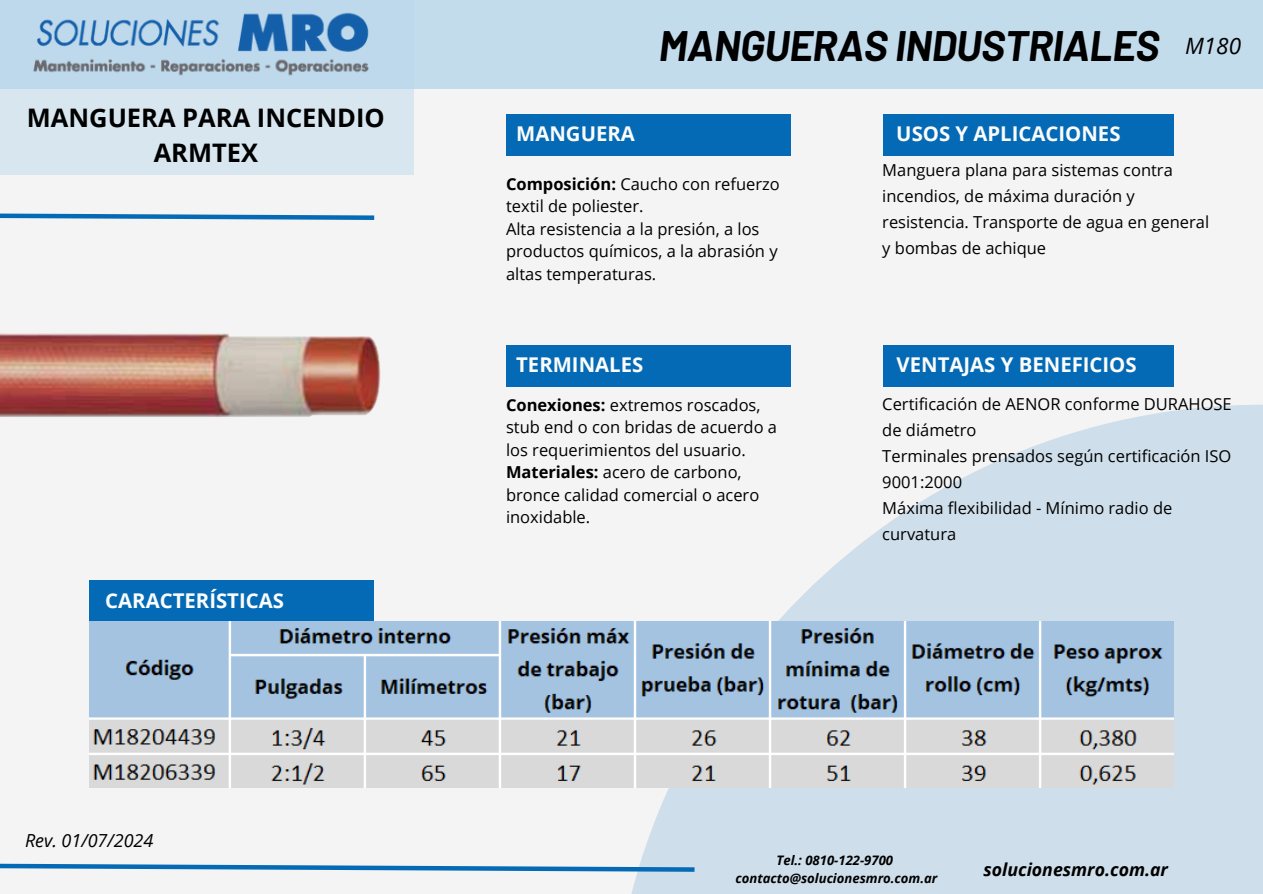
<style>
.page{position:relative;width:1263px;height:894px;background:#fff}
.page>*{position:absolute;margin:0;border:0;box-sizing:border-box;transform-origin:0 0}
.t1{font:italic 700 41.55px "Barlow";letter-spacing:-.01em;color:#000}
.t2{font:700 25.5px/34.8px "Open Sans";color:#000;text-align:center}
.t3{font:italic 22.5px "Open Sans";color:#000}
.t4{font:700 20.4px "Open Sans";color:#fbfcfb}
.t5{font:italic 18px "Open Sans";color:#000}
.t6{font:italic 700 17.7px "Open Sans";color:#000}
.t7{font:16.5px/22.5px "Open Sans";color:#000}
.t8{font:italic 700 13.05px "Open Sans";color:#000}
.s1{font-weight:700}
</style>
<div class="page">
<div style="left:0;top:0;width:1263px;height:893px;background:#f4f4f4"></div>
<div style="left:0;top:0;width:1263px;height:89px;background:#c3dcec"></div>
<div style="left:0;top:0;width:413px;height:175px;background:linear-gradient(to bottom,#b7d5ea,#dee9f0)"></div>
<img style="left:26px;top:3px;width:361px;height:83px">
<div style="left:883px;top:114px;width:291px;height:42px;background:#056ab6"></div>
<div style="left:883px;top:345px;width:291px;height:41px;background:#056ab6"></div>
<svg style="left:611px;top:404px;width:652px;height:489px;fill:#cedeea"></svg>
<div style="left:506px;top:345px;width:285px;height:41px;background:#056ab6"></div>
<div style="left:506px;top:114px;width:285px;height:42px;background:#056ab6"></div>
<div style="left:89px;top:580px;width:285px;height:41px;background:#056ab6"></div>
<svg style="left:0;top:860px;width:699px;height:13px"></svg>
<svg style="left:0;top:213px;width:375px;height:7px"></svg>
<img style="left:0;top:333px;width:381px;height:84px">
<img style="left:89px;top:621px;width:1085px;height:166px">
<h3 class="t2" style="left:27px;top:100px;width:359px">MANGUERA PARA INCENDIO<br>ARMTEX</h3>
<h6 class="t4" style="left:105px;top:585px;width:180px">CARACTERÍSTICAS</h6>
<h6 class="t5" style="left:25px;top:827px;width:130px">Rev. 01/07/2024</h6>
<h6 class="t1" style="left:659px;top:19px;width:502px">MANGUERAS INDUSTRIALES</h6>
<p class="t3" style="left:1185px;top:30px;width:57px">M180</p>
<h3 class="t4" style="left:516px;top:119px;width:120px">MANGUERA</h3>
<h6 class="t7" style="left:506px;top:172px;width:275px"><span class="s1">Composición:</span> Caucho con refuerzo textil de poliester.<br>Alta resistencia a la presión, a los productos químicos, a la abrasión y altas temperaturas.</h6>
<p class="t4" style="left:516px;top:350px;width:129px">TERMINALES</p>
<h6 class="t7" style="left:506px;top:393px;width:273px"><span class="s1">Conexiones:</span> extremos roscados, stub end o con bridas de acuerdo a los requerimientos del usuario.<br><span class="s1">Materiales:</span> acero de carbono, bronce calidad comercial o acero inoxidable.</h6>
<h3 class="t4" style="left:896px;top:119px;width:226px">USOS Y APLICACIONES</h3>
<h2 class="t7" style="left:882px;top:157px;width:328px;line-height:25.8px">Manguera plana para sistemas contra incendios, de máxima duración y resistencia. Transporte de agua en general y bombas de achique</h2>
<h3 class="t4" style="left:896px;top:350px;width:242px">VENTAJAS Y BENEFICIOS</h3>
<h3 class="t7" style="left:882px;top:390px;width:351px;line-height:25.8px">Certificación de AENOR conforme DURAHOSE de diámetro<br>Terminales prensados según certificación ISO<br>9001:2000<br>Máxima flexibilidad - Mínimo radio de curvatura</h3>
<p class="t8" style="left:776px;top:851px;width:118px">Tel.: 0810-122-9700</p>
<p class="t8" style="left:735px;top:869px;width:203px">contacto@solucionesmro.com.ar</p>
<h5 class="t6" style="left:983px;top:857px;width:186px">solucionesmro.com.ar</h5>
</div>
